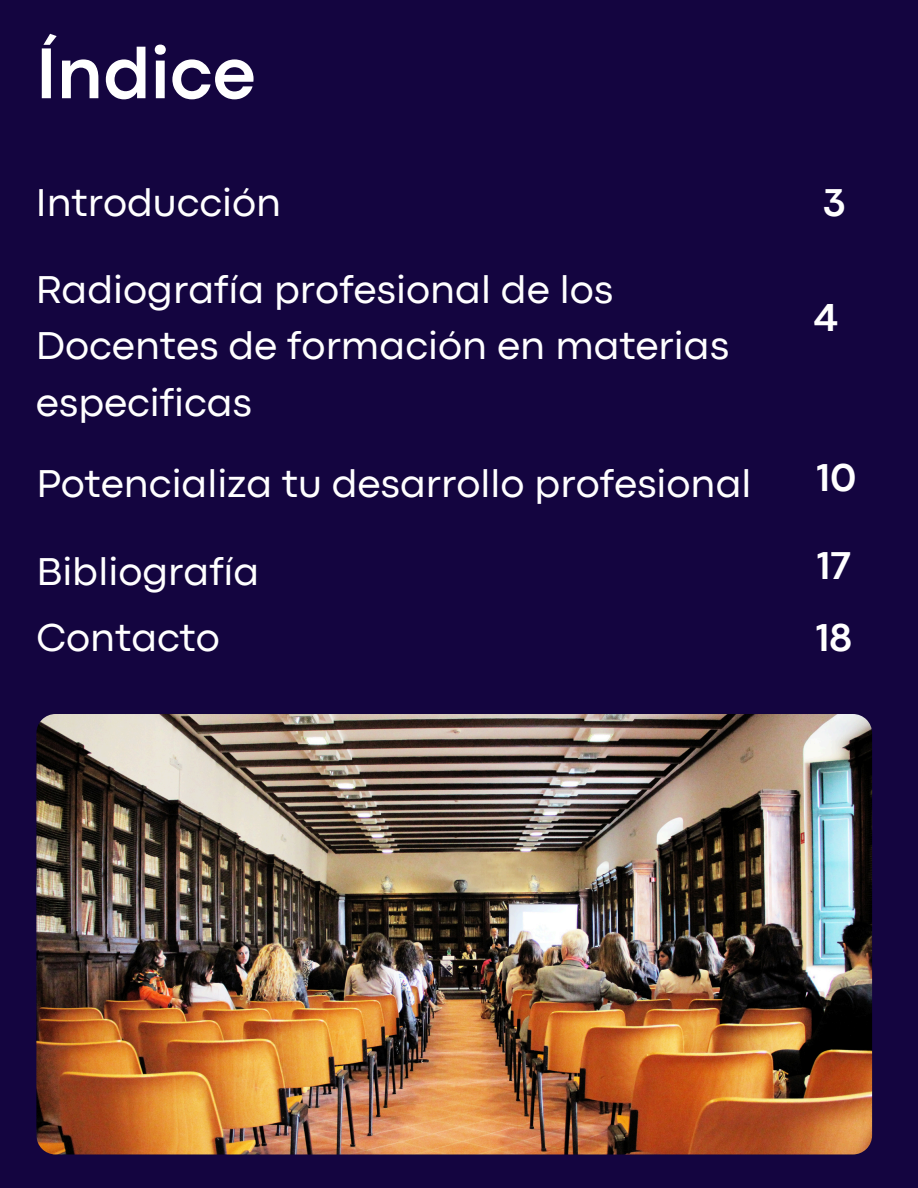
<style>
.page{position:relative;width:918px;height:1188px;background:#140540}
.page>*{position:absolute;margin:0;border:0;box-sizing:border-box;transform-origin:0 0}
.t1{font:700 75px "Codec Pro";color:#fff}
.t2{font:40.5px/56.2px "Codec Pro";color:#fff}
.t3{font:700 40.5px "Codec Pro";color:#fff}
</style>
<div class="page">
<img style="left:36px;top:714px;width:836px;height:440px">
<p class="t1" style="left:36px;top:47px;width:221px">Índice</p>
<p class="t2" style="left:36px;top:177px;width:247px">Introducción</p>
<p class="t2" style="left:36px;top:265px;width:695px">Radiografía profesional de los<br>Docentes de formación en materias especificas</p>
<p class="t2" style="left:36px;top:459px;width:717px">Potencializa tu desarrollo profesional</p>
<p class="t2" style="left:36px;top:546px;width:224px">Bibliografía</p>
<p class="t2" style="left:36px;top:613px;width:185px">Contacto</p>
<p class="t3" style="left:823px;top:188px;width:24px">3</p>
<p class="t3" style="left:814px;top:304px;width:25px">4</p>
<p class="t3" style="left:817px;top:463px;width:41px">10</p>
<p class="t3" style="left:817px;top:551px;width:36px">17</p>
<p class="t3" style="left:816px;top:623px;width:38px">18</p>
</div>
